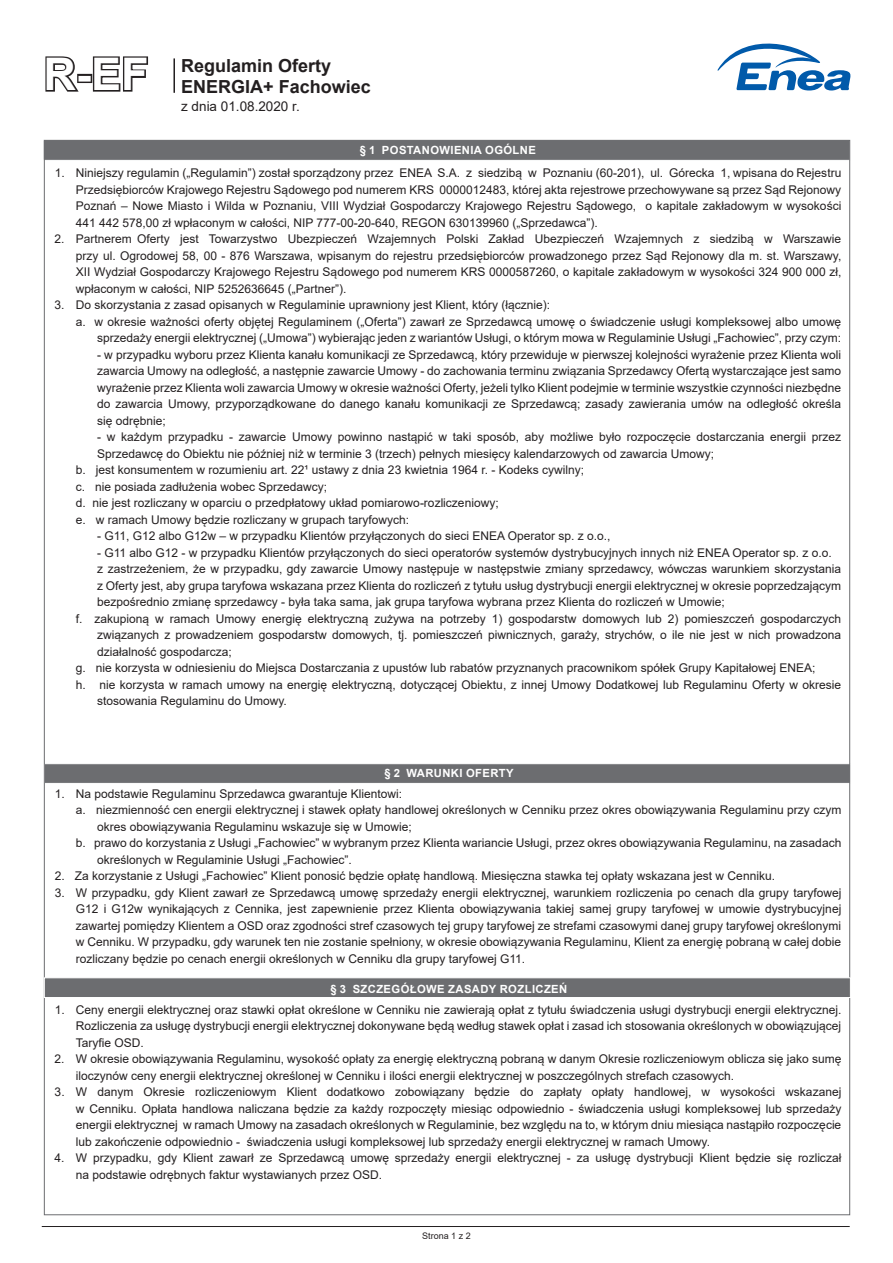
<style>
.page{position:relative;width:893px;height:1263px;background:#fff}
.page>*{position:absolute;margin:0;border:0;box-sizing:border-box;transform-origin:0 0}
.t1{font:700 45px "Arial";color:#fff}
.t2{font:700 18px/21.6px "Arial";color:#231f20}
.t3{font:13.5px "Arial";color:#231f20}
.t4{font:12px/16.5px "Arial";color:#231f20;text-align:justify}
.t5{font:700 11.25px "Arial";letter-spacing:.035em;color:#fff}
.t6{font:9px "Arial";color:#231f20}
</style>
<div class="page">
<div style="left:43px;top:139px;width:807px;height:22px;background:#6c6d70;border:1px solid #fff"></div>
<svg style="left:717px;top:44px;width:133px;height:47px"></svg>
<div style="left:44px;top:763px;width:807px;height:21px;background:#6c6d70;border:1px solid #fff"></div>
<svg style="left:45px;top:56px;width:36px;height:36px"></svg>
<div style="left:77px;top:74px;width:15px;height:9px;border:3px solid #231f20"></div>
<svg style="left:91px;top:56px;width:58px;height:36px"></svg>
<hr style="left:173px;top:58px;width:2px;height:35px;background:#231f20">
<div style="left:44px;top:977px;width:807px;height:21px;background:#6c6d70;border:1px solid #fff"></div>
<hr style="left:42px;top:1226px;width:808px;height:1px;background:#231f20">
<h1 class="t1" style="left:44px;top:43px;width:106px">R-EF</h1>
<h2 class="t2" style="left:181px;top:55px;width:191px">Regulamin Oferty<br>ENERGIA+ Fachowiec</h2>
<p class="t3" style="left:181px;top:97px;width:120px">z dnia 01.08.2020 r.</p>
<p class="t5" style="left:360px;top:142px;width:178px">§ 1 POSTANOWIENIA OGÓLNE</p>
<p class="t4" style="left:76px;top:165px;width:767px;text-indent:-21px">1. Niniejszy regulamin („Regulamin”) został sporządzony przez ENEA S.A. z siedzibą w Poznaniu (60-201), ul. Górecka 1, wpisana do Rejestru Przedsiębiorców Krajowego Rejestru Sądowego pod numerem KRS 0000012483, której akta rejestrowe przechowywane są przez Sąd Rejonowy Poznań – Nowe Miasto i Wilda w Poznaniu, VIII Wydział Gospodarczy Krajowego Rejestru Sądowego, o kapitale zakładowym w wysokości 441 442 578,00 zł wpłaconym w całości, NIP 777-00-20-640, REGON 630139960 („Sprzedawca”).</p>
<p class="t4" style="left:76px;top:231px;width:767px;text-indent:-21px">2. Partnerem Oferty jest Towarzystwo Ubezpieczeń Wzajemnych Polski Zakład Ubezpieczeń Wzajemnych z siedzibą w Warszawie przy ul. Ogrodowej 58, 00 - 876 Warszawa, wpisanym do rejestru przedsiębiorców prowadzonego przez Sąd Rejonowy dla m. st. Warszawy, XII Wydział Gospodarczy Krajowego Rejestru Sądowego pod numerem KRS 0000587260, o kapitale zakładowym w wysokości 324 900 000 zł, wpłaconym w całości, NIP 5252636645 („Partner”).</p>
<p class="t4" style="left:55px;top:297px;width:497px">3. Do skorzystania z zasad opisanych w Regulaminie uprawniony jest Klient, który (łącznie):</p>
<p class="t4" style="left:76px;top:313px;width:767px">a. w okresie ważności oferty objętej Regulaminem („Oferta”) zawarł ze Sprzedawcą umowę o świadczenie usługi kompleksowej albo umowę</p>
<p class="t4" style="left:97px;top:330px;width:746px">sprzedaży energii elektrycznej („Umowa”) wybierając jeden z wariantów Usługi, o którym mowa w Regulaminie Usługi „Fachowiec”, przy czym:</p>
<p class="t4" style="left:97px;top:346px;width:746px">- w przypadku wyboru przez Klienta kanału komunikacji ze Sprzedawcą, który przewiduje w pierwszej kolejności wyrażenie przez Klienta woli zawarcia Umowy na odległość, a następnie zawarcie Umowy - do zachowania terminu związania Sprzedawcy Ofertą wystarczające jest samo wyrażenie przez Klienta woli zawarcia Umowy w okresie ważności Oferty, jeżeli tylko Klient podejmie w terminie wszystkie czynności niezbędne do zawarcia Umowy, przyporządkowane do danego kanału komunikacji ze Sprzedawcą; zasady zawierania umów na odległość określa się odrębnie;</p>
<p class="t4" style="left:97px;top:429px;width:746px">- w każdym przypadku - zawarcie Umowy powinno nastąpić w taki sposób, aby możliwe było rozpoczęcie dostarczania energii przez</p>
<p class="t4" style="left:97px;top:445px;width:618px">Sprzedawcę do Obiektu nie później niż w terminie 3 (trzech) pełnych miesięcy kalendarzowych od zawarcia Umowy;</p>
<p class="t4" style="left:76px;top:462px;width:510px">b. jest konsumentem w rozumieniu art. 22¹ ustawy z dnia 23 kwietnia 1964 r. - Kodeks cywilny;</p>
<p class="t4" style="left:76px;top:478px;width:253px">c. nie posiada zadłużenia wobec Sprzedawcy;</p>
<p class="t4" style="left:76px;top:495px;width:424px">d. nie jest rozliczany w oparciu o przedpłatowy układ pomiarowo-rozliczeniowy;</p>
<p class="t4" style="left:76px;top:511px;width:335px">e. w ramach Umowy będzie rozliczany w grupach taryfowych:</p>
<p class="t4" style="left:97px;top:528px;width:515px">- G11, G12 albo G12w – w przypadku Klientów przyłączonych do sieci ENEA Operator sp. z o.o.,</p>
<p class="t4" style="left:97px;top:544px;width:736px">- G11 albo G12 - w przypadku Klientów przyłączonych do sieci operatorów systemów dystrybucyjnych innych niż ENEA Operator sp. z o.o.</p>
<p class="t4" style="left:97px;top:561px;width:746px">z zastrzeżeniem, że w przypadku, gdy zawarcie Umowy następuje w następstwie zmiany sprzedawcy, wówczas warunkiem skorzystania</p>
<p class="t4" style="left:97px;top:577px;width:746px">z Oferty jest, aby grupa taryfowa wskazana przez Klienta do rozliczeń z tytułu usług dystrybucji energii elektrycznej w okresie poprzedzającym</p>
<p class="t4" style="left:97px;top:594px;width:629px">bezpośrednio zmianę sprzedawcy - była taka sama, jak grupa taryfowa wybrana przez Klienta do rozliczeń w Umowie;</p>
<p class="t4" style="left:76px;top:610px;width:767px">f. zakupioną w ramach Umowy energię elektryczną zużywa na potrzeby 1) gospodarstw domowych lub 2) pomieszczeń gospodarczych</p>
<p class="t4" style="left:97px;top:627px;width:746px">związanych z prowadzeniem gospodarstw domowych, tj. pomieszczeń piwnicznych, garaży, strychów, o ile nie jest w nich prowadzona</p>
<p class="t4" style="left:97px;top:643px;width:136px">działalność gospodarcza;</p>
<p class="t4" style="left:76px;top:660px;width:741px">g. nie korzysta w odniesieniu do Miejsca Dostarczania z upustów lub rabatów przyznanych pracownikom spółek Grupy Kapitałowej ENEA;</p>
<p class="t4" style="left:76px;top:676px;width:767px">h. nie korzysta w ramach umowy na energię elektryczną, dotyczącej Obiektu, z innej Umowy Dodatkowej lub Regulaminu Oferty w okresie</p>
<p class="t4" style="left:97px;top:693px;width:191px">stosowania Regulaminu do Umowy.</p>
<p class="t5" style="left:384px;top:765px;width:131px">§ 2 WARUNKI OFERTY</p>
<p class="t4" style="left:55px;top:785px;width:349px">1. Na podstawie Regulaminu Sprzedawca gwarantuje Klientowi:</p>
<p class="t4" style="left:76px;top:801px;width:767px">a. niezmienność cen energii elektrycznej i stawek opłaty handlowej określonych w Cenniku przez okres obowiązywania Regulaminu przy czym</p>
<p class="t4" style="left:97px;top:818px;width:316px">okres obowiązywania Regulaminu wskazuje się w Umowie;</p>
<p class="t4" style="left:76px;top:834px;width:767px">b. prawo do korzystania z Usługi „Fachowiec” w wybranym przez Klienta wariancie Usługi, przez okres obowiązywania Regulaminu, na zasadach</p>
<p class="t4" style="left:97px;top:851px;width:256px">określonych w Regulaminie Usługi „Fachowiec”.</p>
<p class="t4" style="left:55px;top:867px;width:722px">2. Za korzystanie z Usługi „Fachowiec” Klient ponosić będzie opłatę handlową. Miesięczna stawka tej opłaty wskazana jest w Cenniku.</p>
<p class="t4" style="left:76px;top:884px;width:767px;text-indent:-21px">3. W przypadku, gdy Klient zawarł ze Sprzedawcą umowę sprzedaży energii elektrycznej, warunkiem rozliczenia po cenach dla grupy taryfowej G12 i G12w wynikających z Cennika, jest zapewnienie przez Klienta obowiązywania takiej samej grupy taryfowej w umowie dystrybucyjnej zawartej pomiędzy Klientem a OSD oraz zgodności stref czasowych tej grupy taryfowej ze strefami czasowymi danej grupy taryfowej określonymi w Cenniku. W przypadku, gdy warunek ten nie zostanie spełniony, w okresie obowiązywania Regulaminu, Klient za energię pobraną w całej dobie rozliczany będzie po cenach energii określonych w Cenniku dla grupy taryfowej G11.</p>
<p class="t5" style="left:331px;top:981px;width:238px">§ 3 SZCZEGÓŁOWE ZASADY ROZLICZEŃ</p>
<p class="t4" style="left:76px;top:1001px;width:767px;text-indent:-21px">1. Ceny energii elektrycznej oraz stawki opłat określone w Cenniku nie zawierają opłat z tytułu świadczenia usługi dystrybucji energii elektrycznej.<br>Rozliczenia za usługę dystrybucji energii elektrycznej dokonywane będą według stawek opłat i zasad ich stosowania określonych w obowiązującej Taryfie OSD.</p>
<p class="t4" style="left:76px;top:1051px;width:767px;text-indent:-21px">2. W okresie obowiązywania Regulaminu, wysokość opłaty za energię elektryczną pobraną w danym Okresie rozliczeniowym oblicza się jako sumę iloczynów ceny energii elektrycznej określonej w Cenniku i ilości energii elektrycznej w poszczególnych strefach czasowych.</p>
<p class="t4" style="left:76px;top:1084px;width:767px;text-indent:-21px">3. W danym Okresie rozliczeniowym Klient dodatkowo zobowiązany będzie do zapłaty opłaty handlowej, w wysokości wskazanej w Cenniku. Opłata handlowa naliczana będzie za każdy rozpoczęty miesiąc odpowiednio - świadczenia usługi kompleksowej lub sprzedaży energii elektrycznej w ramach Umowy na zasadach określonych w Regulaminie, bez względu na to, w którym dniu miesiąca nastąpiło rozpoczęcie lub zakończenie odpowiednio - świadczenia usługi kompleksowej lub sprzedaży energii elektrycznej w ramach Umowy.</p>
<p class="t4" style="left:76px;top:1150px;width:767px;text-indent:-21px">4. W przypadku, gdy Klient zawarł ze Sprzedawcą umowę sprzedaży energii elektrycznej - za usługę dystrybucji Klient będzie się rozliczał na podstawie odrębnych faktur wystawianych przez OSD.</p>
<p class="t6" style="left:422px;top:1230px;width:50px">Strona 1 z 2</p>
</div>
